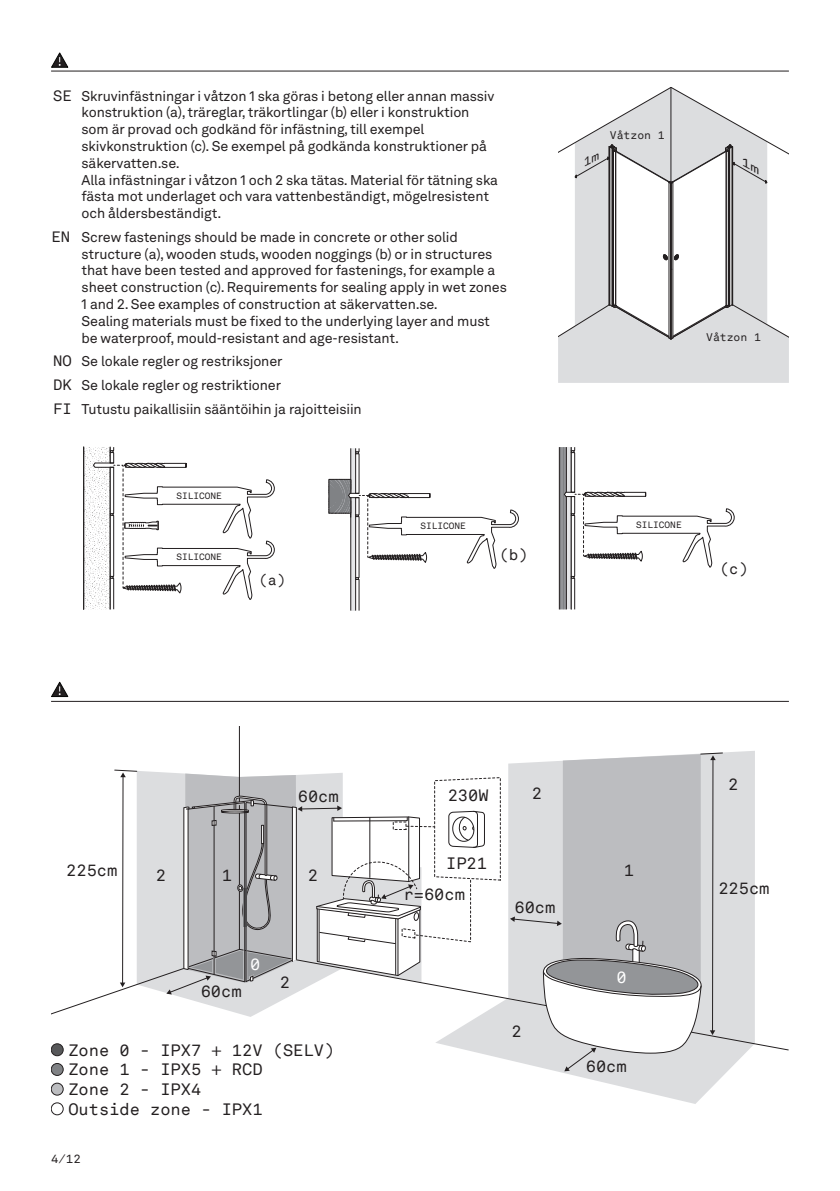
<style>
.page{position:relative;width:840px;height:1191px;background:#fff}
.page>*{position:absolute;margin:0;border:0;box-sizing:border-box;transform-origin:0 0}
.t1{font:16.4px/19.8px "Akkurat Mono LLTT";color:#231f20}
.t2{font:16.4px "Akkurat Mono LLTT";color:#fff}
.t3{font:15px "Akkurat Mono LLTT";color:#231f20}
.t4{font:14.2px "Akkurat Mono LLTT";color:#231f20}
.t5{font:14px/16.8px "Akkurat LL";letter-spacing:-.01em;color:#231f20}
.t6{font:12px "Akkurat Mono LLTT";color:#231f20}
.t7{font:11px "Akkurat Mono LLTT";color:#231f20}
.t8{font:9px "Akkurat Mono LLTT";color:#231f20}
.s1{font-family:"Akkurat Mono LLTT";font-size:15px}
</style>
<div class="page">
<svg style="left:328px;top:448px;width:191px;height:162px"></svg>
<svg style="left:558px;top:447px;width:176px;height:163px"></svg>
<svg style="left:83px;top:447px;width:192px;height:163px"></svg>
<div style="left:51px;top:1102px;width:12px;height:13px;border:1px solid #231f20;border-radius:50%"></div>
<hr style="left:239px;top:726px;width:1px;height:75px;background:#231f20">
<svg style="left:51px;top:752px;width:703px;height:352px"></svg>
<hr style="left:51px;top:71px;width:737px;height:1px;background:#231f20">
<hr style="left:51px;top:701px;width:737px;height:1px;background:#231f20">
<svg style="left:51px;top:52px;width:17px;height:16px"></svg>
<svg style="left:51px;top:681px;width:17px;height:16px"></svg>
<svg style="left:558px;top:87px;width:230px;height:296px"></svg>
<p class="t5" style="left:82px;top:87px;width:417px;text-indent:-28px"><span class="s1">SE</span> Skruvinfästningar i våtzon 1 ska göras i betong eller annan massiv konstruktion (a), träreglar, träkortlingar (b) eller i konstruktion som är provad och godkänd för infästning, till exempel skivkonstruktion (c). Se exempel på godkända konstruktioner på säkervatten.se.<br>Alla infästningar i våtzon 1 och 2 ska tätas. Material för tätning ska fästa mot underlaget och vara vattenbeständigt, mögelresistent och åldersbeständigt.</p>
<p class="t5" style="left:82px;top:228px;width:426px;text-indent:-30px"><span class="s1">EN</span> Screw fastenings should be made in concrete or other solid structure (a), wooden studs, wooden noggings (b) or in structures that have been tested and approved for fastenings, for example a sheet construction (c). Requirements for sealing apply in wet zones 1 and 2. See examples of construction at säkervatten.se.<br>Sealing materials must be fixed to the underlying layer and must be waterproof, mould-resistant and age-resistant.</p>
<p class="t5" style="left:53px;top:349px;width:310px;line-height:23.6px"><span class="s1">NO</span> Se lokale regler og restriksjoner<br><span class="s1">DK</span> Se lokale regler og restriktioner<br><span class="s1">FI</span> Tutustu paikallisiin sääntöihin ja rajoitteisiin</p>
<p class="t7" style="left:609px;top:128px;width:56px">Våtzon 1</p>
<p class="t7" style="left:705px;top:329px;width:56px">Våtzon 1</p>
<p class="t8" style="left:176px;top:490px;width:47px">SILICONE</p>
<p class="t8" style="left:176px;top:551px;width:47px">SILICONE</p>
<p class="t4" style="left:259px;top:570px;width:28px">(a)</p>
<p class="t8" style="left:445px;top:519px;width:47px">SILICONE</p>
<p class="t8" style="left:636px;top:519px;width:47px">SILICONE</p>
<p class="t8" style="left:420px;top:520px;width:47px">SILICONE</p>
<p class="t8" style="left:610px;top:520px;width:47px">SILICONE</p>
<p class="t3" style="left:499px;top:545px;width:29px">(b)</p>
<p class="t3" style="left:719px;top:558px;width:29px">(c)</p>
<p class="t1" style="left:66px;top:859px;width:53px">225cm</p>
<p class="t1" style="left:297px;top:785px;width:42px">60cm</p>
<p class="t1" style="left:447px;top:784px;width:42px">230W</p>
<p class="t1" style="left:531px;top:782px;width:12px">2</p>
<p class="t1" style="left:446px;top:852px;width:42px">IP21</p>
<p class="t1" style="left:221px;top:865px;width:12px">1</p>
<p class="t1" style="left:623px;top:859px;width:12px">1</p>
<p class="t1" style="left:156px;top:865px;width:12px">2</p>
<p class="t1" style="left:307px;top:865px;width:12px">2</p>
<p class="t1" style="left:201px;top:981px;width:42px">60cm</p>
<p class="t2" style="left:250px;top:953px;width:12px">0</p>
<p class="t1" style="left:280px;top:971px;width:12px">2</p>
<p class="t1" style="left:403px;top:883px;width:63px">r=60cm</p>
<p class="t1" style="left:514px;top:896px;width:42px">60cm</p>
<p class="t1" style="left:511px;top:1021px;width:12px">2</p>
<p class="t2" style="left:616px;top:966px;width:12px">0</p>
<p class="t1" style="left:68px;top:1039px;width:267px">Zone 0 - IPX7 + 12V (SELV)<br>Zone 1 - IPX5 + RCD<br>Zone 2 - IPX4<br>Outside zone - IPX1</p>
<p class="t6" style="left:51px;top:1150px;width:31px">4/12</p>
<p class="t1" style="left:585px;top:1055px;width:42px">60cm</p>
<p class="t1" style="left:727px;top:773px;width:12px">2</p>
<p class="t1" style="left:718px;top:878px;width:53px">225cm</p>
</div>
